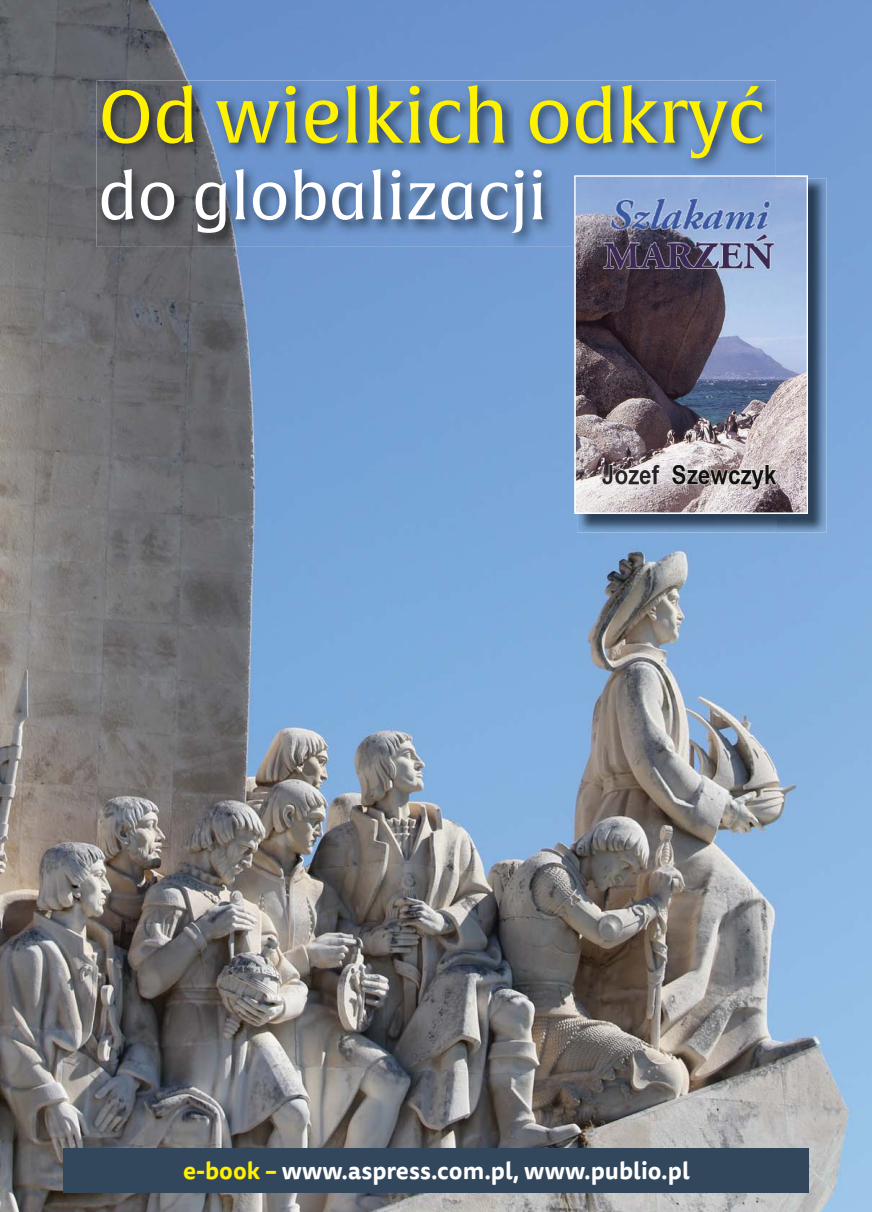
<style>
.page{position:relative;width:872px;height:1212px;background:#fff}
.page>*{position:absolute;margin:0;border:0;box-sizing:border-box;transform-origin:0 0}
.t1{font:73.35px "Alverata Informal PE";color:#fff200}
.t2{font:63.75px "Alverata Informal PE";color:#fff}
.t3{font:700 23.85px "Tisa Sans Pro";color:#fff}
.s1{color:#fff200}
</style>
<div class="page">
<img style="left:1px;top:0;width:871px;height:1211px">
<img style="left:777px;top:178px;width:49px;height:354px">
<img style="left:577px;top:514px;width:200px;height:18px">
<img style="left:574px;top:176px;width:234px;height:338px">
<div style="left:64px;top:1148px;width:745px;height:45px;background:#32465c"></div>
<img style="left:97px;top:80px;width:417px;height:167px">
<img style="left:514px;top:80px;width:262px;height:125px">
<img style="left:514px;top:205px;width:60px;height:42px">
<img style="left:574px;top:176px;width:202px;height:71px">
<h1 class="t1" style="left:98px;top:85px;width:668px">Od wielkich odkryć</h1>
<h2 class="t2" style="left:98px;top:169px;width:450px">do globalizacji</h2>
<p class="t3" style="left:183px;top:1157px;width:508px"><span class="s1">e-book –</span> www.aspress.com.pl, www.publio.pl</p>
</div>
